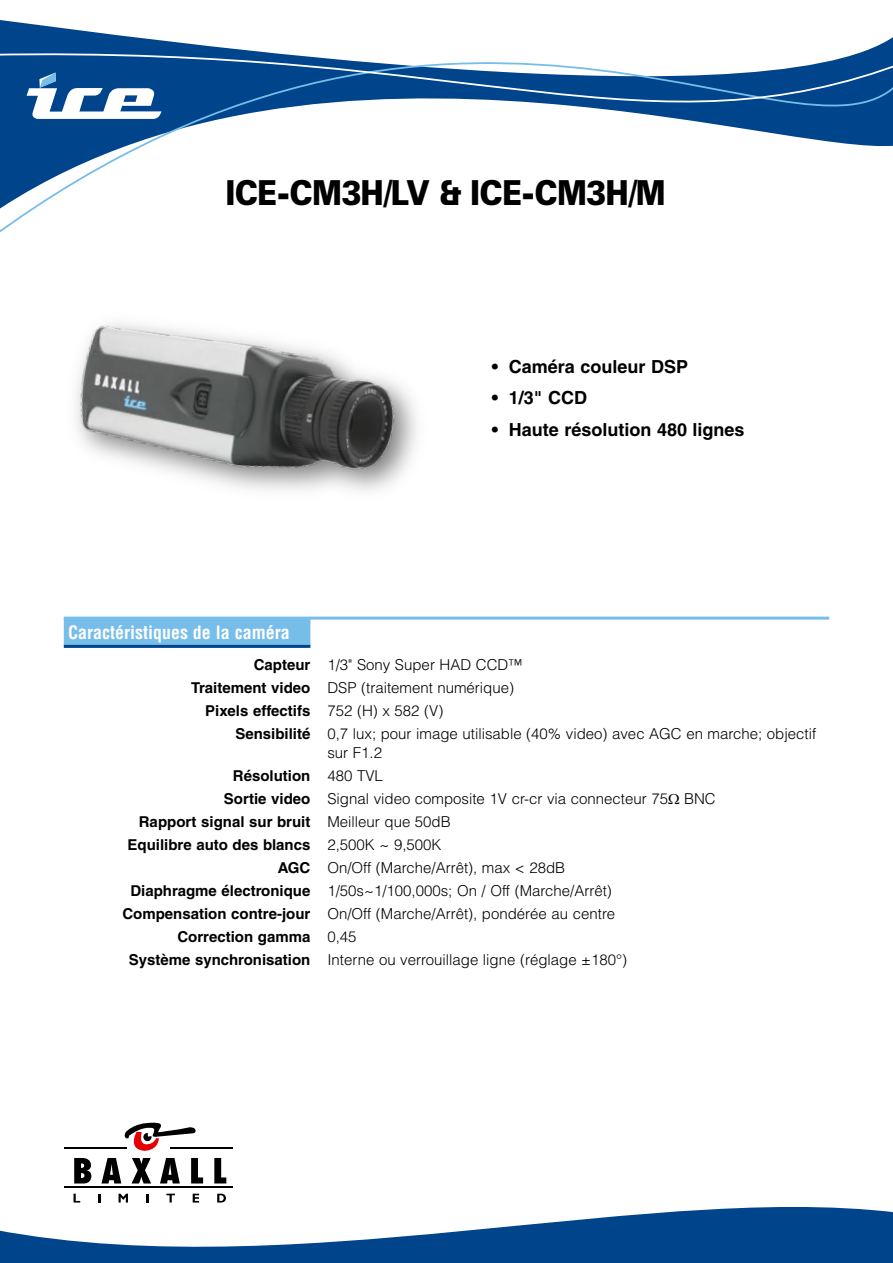
<style>
.page{position:relative;width:893px;height:1263px;background:#fff}
.page>*{position:absolute;margin:0;border:0;box-sizing:border-box;transform-origin:0 0}
.t1{font:900 34.5px "Zurich BT";letter-spacing:-.025em;color:#000;scale:.88 1}
.t2{font:700 18px "Helvetica";color:#000}
.t3{font:700 condensed 18px "Helvetica";color:#fff}
.t4{font:300 15px "Helvetica";color:#000}
.t5{font:700 15px "Helvetica";color:#000}
.s1{font-weight:700}
.s2{font-weight:300}
</style>
<div class="page">
<svg style="left:124px;top:1122px;width:72px;height:29px"></svg>
<svg style="left:74px;top:1158px;width:17px;height:16px"></svg>
<svg style="left:103px;top:1158px;width:17px;height:16px"></svg>
<svg style="left:132px;top:1158px;width:19px;height:16px"></svg>
<svg style="left:162px;top:1158px;width:16px;height:16px"></svg>
<svg style="left:191px;top:1158px;width:7px;height:16px"></svg>
<svg style="left:214px;top:1158px;width:8px;height:16px"></svg>
<hr style="left:64px;top:1147px;width:62px;height:1px;background:#000">
<hr style="left:170px;top:1147px;width:62px;height:1px;background:#000">
<svg style="left:0;top:20px;width:893px;height:213px"></svg>
<svg style="left:0;top:45px;width:893px;height:115px"></svg>
<svg style="left:27px;top:73px;width:134px;height:46px"></svg>
<hr style="left:64px;top:617px;width:765px;height:3px;background:#76bde9">
<svg style="left:0;top:1174px;width:893px;height:89px"></svg>
<div style="left:64px;top:618px;width:246px;height:27px;background:#76bde9"></div>
<hr style="left:64px;top:645px;width:246px;height:3px;background:#00448c">
<img style="left:76px;top:323px;width:337px;height:168px">
<h1 class="t1" style="left:225px;top:172px;width:502px">ICE-CM3H/LV &amp; ICE-CM3H/M</h1>
<p class="t2" style="left:492px;top:355px;width:198px">• Caméra couleur DSP</p>
<p class="t2" style="left:492px;top:387px;width:97px">• 1/3" CCD</p>
<p class="t2" style="left:492px;top:418px;width:254px">• Haute résolution 480 lignes</p>
<p class="t3" style="left:68px;top:621px;width:223px">Caractéristiques de la caméra</p>
<p class="t4" style="left:254px;top:655px;width:270px"><span class="s1">Capteur</span> 1/3" Sony Super HAD CCD™</p>
<p class="t4" style="left:191px;top:678px;width:324px"><span class="s1">Traitement video</span> DSP (traitement numérique)</p>
<p class="t5" style="left:205px;top:702px;width:240px">Pixels effectifs <span class="s2">752 (H) x 582 (V)</span></p>
<p class="t4" style="left:235px;top:724px;width:582px"><span class="s1">Sensibilité</span> 0,7 lux; pour image utilisable (40% video) avec AGC en marche; objectif</p>
<p class="t4" style="left:327px;top:743px;width:56px">sur F1.2</p>
<p class="t5" style="left:233px;top:766px;width:151px">Résolution <span class="s2">480 TVL</span></p>
<p class="t4" style="left:224px;top:789px;width:493px"><span class="s1">Sortie video</span> Signal video composite 1V cr-cr via connecteur 75 BNC</p>
<p class="t5" style="left:139px;top:812px;width:313px">Rapport signal sur bruit <span class="s2">Meilleur que 50dB</span></p>
<p class="t5" style="left:128px;top:835px;width:315px">Equilibre auto des blancs <span class="s2">2,500K ~ 9,500K</span></p>
<p class="t4" style="left:278px;top:858px;width:289px"><span class="s1">AGC</span> On/Off (Marche/Arrêt), max &lt; 28dB</p>
<p class="t4" style="left:130px;top:881px;width:483px"><span class="s1">Diaphragme électronique</span> 1/50s~1/100,000s; On / Off (Marche/Arrêt)</p>
<p class="t4" style="left:122px;top:904px;width:494px"><span class="s1">Compensation contre-jour</span> On/Off (Marche/Arrêt), pondérée au centre</p>
<p class="t5" style="left:177px;top:927px;width:181px">Correction gamma <span class="s2">0,45</span></p>
<p class="t4" style="left:129px;top:950px;width:500px"><span class="s1">Système synchronisation</span> Interne ou verrouillage ligne (réglage ±180°)</p>
</div>
